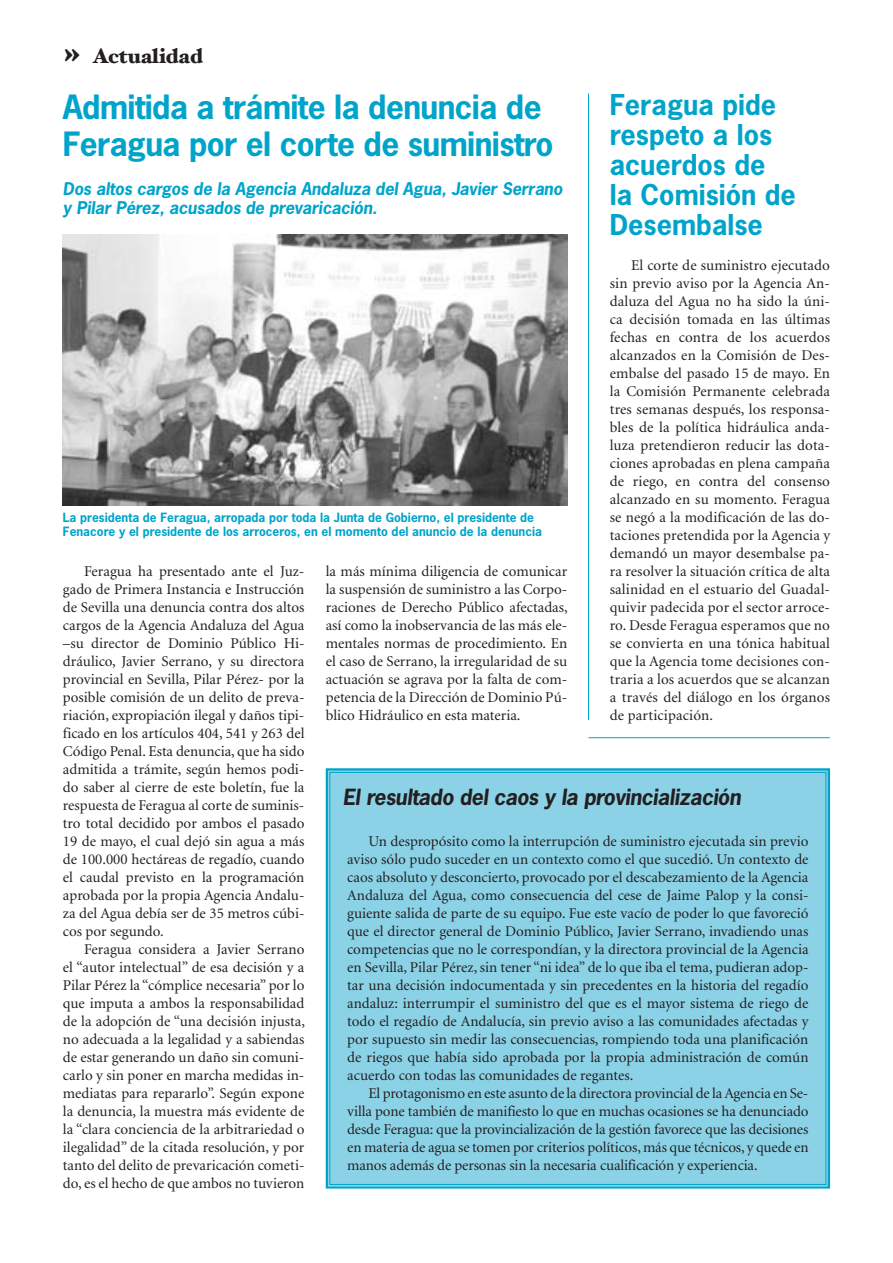
<style>
.page{position:relative;width:893px;height:1263px;background:#fff}
.page>*{position:absolute;margin:0;border:0;box-sizing:border-box;transform-origin:0 0}
.t1{font:700 31.5px/37.5px "News Gothic";letter-spacing:-.02em;color:#00a4ca}
.t2{font:700 27px/30px "News Gothic";color:#00a4ca}
.t3{font:italic 700 21px "News Gothic";letter-spacing:-.02em;color:#231f20}
.t4{font:900 21px "Hoefler Text";color:#231f20}
.t5{font:italic 700 16.5px/19.5px "News Gothic";letter-spacing:-.01em;color:#00a4ca}
.t6{font:15px/18px "Minion";color:#231f20;text-align:justify}
.t7{font:700 12px/14.4px "News Gothic";color:#00a4ca}
.s1{font-size:36px}
</style>
<div class="page">
<img style="left:63px;top:234px;width:504px;height:271px">
<div style="left:325px;top:768px;width:506px;height:421px;background:#8cd2e7"></div>
<hr style="left:588px;top:94px;width:1px;height:626px;background:#00a4ca">
<hr style="left:588px;top:737px;width:242px;height:1px;background:#00a4ca">
<h3 class="t4" style="left:63px;top:43px;width:141px"><span class="s1">»</span> Actualidad</h3>
<h1 class="t1" style="left:63px;top:88px;width:492px">Admitida a trámite la denuncia de<br>Feragua por el corte de suministro</h1>
<h2 class="t2" style="left:610px;top:90px;width:188px">Feragua pide respeto a los acuerdos de<br>la Comisión de<br>Desembalse</h2>
<p class="t6" style="left:610px;top:257px;width:222px;text-indent:21px">El corte de suministro ejecutado sin previo aviso por la Agencia An&shy;daluza del Agua no ha sido la úni&shy;ca decisión tomada en las últimas fechas en contra de los acuerdos alcanzados en la Comisión de Des&shy;embalse del pasado 15 de mayo. En la Comisión Permanente celebrada tres semanas después, los responsa&shy;bles de la política hidráulica anda&shy;luza pretendieron reducir las dota&shy;ciones aprobadas en plena campaña de riego, en contra del consenso alcanzado en su momento. Feragua se negó a la modificación de las do&shy;taciones pretendida por la Agencia y demandó un mayor desembalse pa&shy;ra resolver la situación crítica de alta salinidad en el estuario del Guadal&shy;quivir padecida por el sector arroce&shy;ro. Desde Feragua esperamos que no se convierta en una tónica habitual que la Agencia tome decisiones con&shy;traria a los acuerdos que se alcanzan a través del diálogo en los órganos de participación.</p>
<p class="t5" style="left:63px;top:179px;width:501px">Dos altos cargos de la Agencia Andaluza del Agua, Javier Serrano y Pilar Pérez, acusados de prevaricación.</p>
<p class="t7" style="left:63px;top:510px;width:481px">La presidenta de Feragua, arropada por toda la Junta de Gobierno, el presidente de<br>Fenacore y el presidente de los arroceros, en el momento del anuncio de la denuncia</p>
<p class="t6" style="left:63px;top:563px;width:243px;text-indent:21px">Feragua ha presentado ante el Juz&shy;gado de Primera Instancia e Instrucción de Sevilla una denuncia contra dos altos cargos de la Agencia Andaluza del Agua –su director de Dominio Público Hi&shy;dráulico, Javier Serrano, y su directora provincial en Sevilla, Pilar Pérez- por la posible comisión de un delito de preva&shy;riación, expropiación ilegal y daños tipi&shy;ficado en los artículos 404, 541 y 263 del Código Penal. Esta denuncia, que ha sido admitida a trámite, según hemos podi&shy;do saber al cierre de este boletín, fue la respuesta de Feragua al corte de suminis&shy;tro total decidido por ambos el pasado 19 de mayo, el cual dejó sin agua a más de 100.000 hectáreas de regadío, cuando el caudal previsto en la programación aprobada por la propia Agencia Andalu&shy;za del Agua debía ser de 35 metros cúbi&shy;cos por segundo.</p>
<p class="t6" style="left:63px;top:941px;width:243px;text-indent:21px">Feragua considera a Javier Serrano el “autor intelectual” de esa decisión y a Pilar Pérez la “cómplice necesaria” por lo que imputa a ambos la responsabilidad de la adopción de “una decisión injusta, no adecuada a la legalidad y a sabiendas de estar generando un daño sin comuni&shy;carlo y sin poner en marcha medidas in&shy;mediatas para repararlo”. Según expone la denuncia, la muestra más evidente de la “clara conciencia de la arbitrariedad o ilegalidad” de la citada resolución, y por tanto del delito de prevaricación cometi&shy;do, es el hecho de que ambos no tuvieron</p>
<p class="t6" style="left:326px;top:563px;width:243px">la más mínima diligencia de comunicar la suspensión de suministro a las Corpo&shy;raciones de Derecho Público afectadas, así como la inobservancia de las más ele&shy;mentales normas de procedimiento. En el caso de Serrano, la irregularidad de su actuación se agrava por la falta de com&shy;petencia de la Dirección de Dominio Pú&shy;blico Hidráulico en esta materia.</p>
<h3 class="t3" style="left:343px;top:783px;width:400px">El resultado del caos y la provincialización</h3>
<p class="t6" style="left:347px;top:833px;width:463px;text-indent:21px">Un despropósito como la interrupción de suministro ejecutada sin previo aviso sólo pudo suceder en un contexto como el que sucedió. Un contexto de caos absoluto y desconcierto, provocado por el descabezamiento de la Agencia Andaluza del Agua, como consecuencia del cese de Jaime Palop y la consi&shy;guiente salida de parte de su equipo. Fue este vacío de poder lo que favoreció que el director general de Dominio Público, Javier Serrano, invadiendo unas competencias que no le correspondían, y la directora provincial de la Agencia en Sevilla, Pilar Pérez, sin tener “ni idea” de lo que iba el tema, pudieran adop&shy;tar una decisión indocumentada y sin precedentes en la historia del regadío andaluz: interrumpir el suministro del que es el mayor sistema de riego de todo el regadío de Andalucía, sin previo aviso a las comunidades afectadas y por supuesto sin medir las consecuencias, rompiendo toda una planificación de riegos que había sido aprobada por la propia administración de común acuerdo con todas las comunidades de regantes.</p>
<p class="t6" style="left:347px;top:1085px;width:463px;text-indent:21px">El protagonismo en este asunto de la directora provincial de la Agencia en Se&shy;villa pone también de manifiesto lo que en muchas ocasiones se ha denunciado desde Feragua: que la provincialización de la gestión favorece que las decisiones en materia de agua se tomen por criterios políticos, más que técnicos, y quede en manos además de personas sin la necesaria cualificación y experiencia.</p>
</div>
